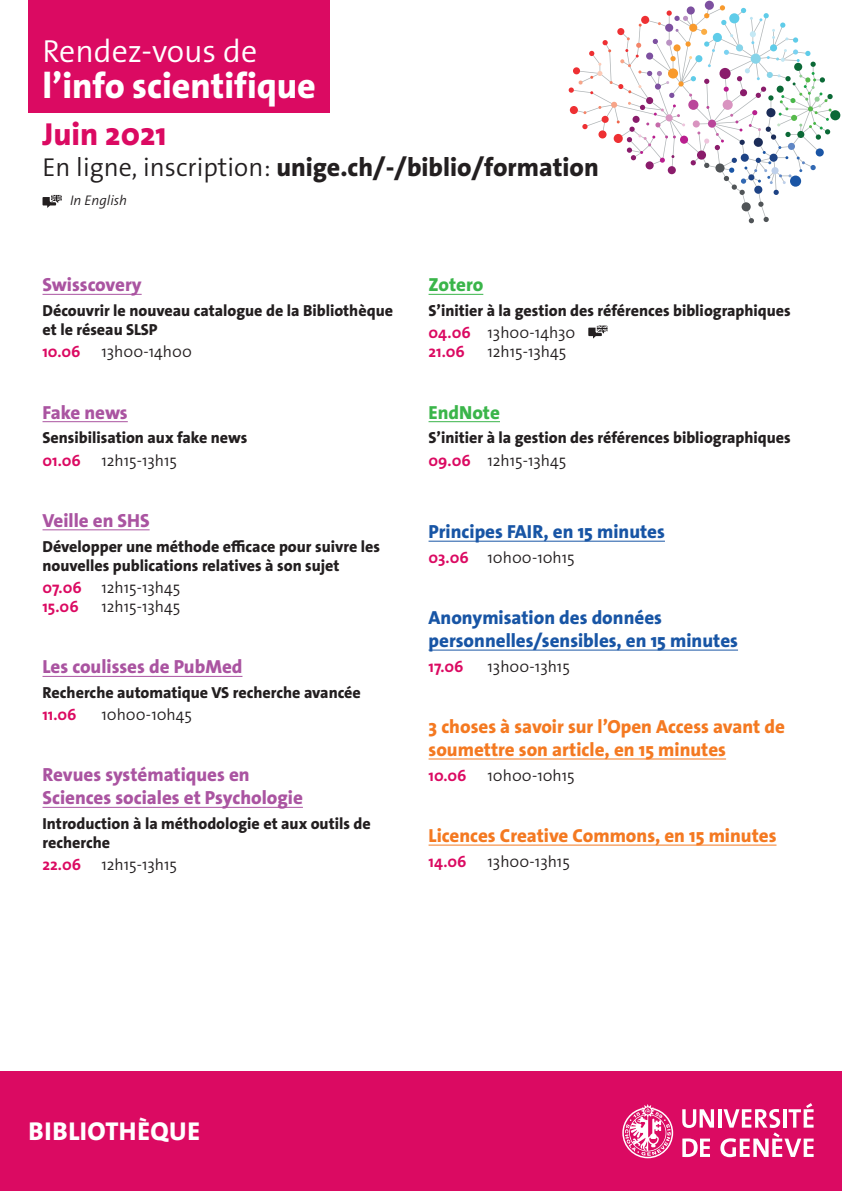
<style>
.page{position:relative;width:842px;height:1191px;background:#fff}
.page>*{position:absolute;margin:0;border:0;box-sizing:border-box;transform-origin:0 0}
.t1{font:800 36px "The Sans Os F";color:#fff}
.t2{font:300 32px "The Sans Os F";color:#fff}
.t3{font:800 32px "The Sans Os F";color:#db0a62}
.t4{font:800 26px "The Sans Os F";color:#231f20}
.t5{font:800 26px "The Sans Os F";letter-spacing:.015em;color:#fff}
.t6{font:800 19px/22.8px "The Sans Os F";color:#f47921}
.t7{font:800 19px/22.8px "The Sans Os F";color:#aa54a1}
.t8{font:800 19px/22.8px "The Sans Os F";color:#1855a5}
.t9{font:800 19px "The Sans Os F";color:#3ab54a}
.t10{font:800 16px/19.2px "The Sans Os F";color:#231f20}
.dates{font:300 16px "The Sans Os F";color:#231f20}
.dates-2{font:700 16px "The Sans Os F";color:#db0a62}
.t11{font:italic 300 14px "The Sans Os F";color:#231f20}
.s1{font-weight:300}
.s2{font-weight:700;color:#db0a62}
</style>
<div class="page">
<div style="left:705px;top:1px;width:9px;height:9px;background:#7d50a0;border-radius:50%"></div>
<div style="left:830px;top:110px;width:10px;height:10px;background:#0b6936;border-radius:50%"></div>
<svg style="left:569px;top:5px;width:264px;height:218px"></svg>
<svg style="left:588px;top:325px;width:20px;height:13px"></svg>
<div style="left:28px;top:0;width:302px;height:112px;background:#db0a62"></div>
<hr style="left:43px;top:294px;width:99px;height:1px;background:#aa54a1">
<hr style="left:43px;top:421px;width:85px;height:1px;background:#aa54a1">
<hr style="left:43px;top:529px;width:107px;height:1px;background:#aa54a1">
<hr style="left:43px;top:676px;width:199px;height:1px;background:#aa54a1">
<hr style="left:43px;top:807px;width:260px;height:1px;background:#aa54a1">
<hr style="left:429px;top:294px;width:54px;height:1px;background:#3ab54a">
<hr style="left:429px;top:421px;width:71px;height:1px;background:#3ab54a">
<hr style="left:429px;top:541px;width:236px;height:1px;background:#1855a5">
<hr style="left:429px;top:650px;width:309px;height:1px;background:#1855a5">
<hr style="left:429px;top:758px;width:297px;height:1px;background:#f47921">
<hr style="left:429px;top:845px;width:347px;height:1px;background:#f47921">
<svg style="left:43px;top:195px;width:19px;height:13px"></svg>
<div style="left:0;top:1071px;width:842px;height:120px;background:#db0a62"></div>
<svg style="left:622px;top:1104px;width:51px;height:54px"></svg>
<svg style="left:682px;top:1109px;width:32px;height:19px"></svg>
<hr style="left:718px;top:1109px;width:3px;height:18px;background:#fff">
<svg style="left:682px;top:1138px;width:28px;height:19px"></svg>
<svg style="left:720px;top:1103px;width:94px;height:54px"></svg>
<p class="t2" style="left:43px;top:30px;width:216px">Rendez-vous de</p>
<p class="t1" style="left:43px;top:63px;width:275px">l’info scientifique</p>
<p class="t3" style="left:43px;top:113px;width:125px">Juin 2021</p>
<p class="t4" style="left:43px;top:151px;width:558px"><span class="s1">En ligne, inscription:</span> unige.ch/-/biblio/formation</p>
<p class="t11" style="left:70px;top:192px;width:59px">In English</p>
<p class="t7" style="left:43px;top:273px;width:101px">Swisscovery</p>
<p class="t10" style="left:43px;top:301px;width:352px">Découvrir le nouveau catalogue de la Bibliothèque et le réseau SLSP</p>
<p class="dates-2" style="left:43px;top:342px;width:39px">10.06</p>
<p class="dates" style="left:102px;top:342px;width:92px">13h00-14h00</p>
<p class="t7" style="left:43px;top:401px;width:87px">Fake news</p>
<p class="t10" style="left:43px;top:428px;width:206px">Sensibilisation aux fake news</p>
<p class="dates-2" style="left:43px;top:450px;width:40px">01.06</p>
<p class="dates" style="left:102px;top:450px;width:77px">12h15-13h15</p>
<p class="t7" style="left:43px;top:509px;width:109px">Veille en SHS</p>
<p class="t10" style="left:43px;top:537px;width:339px">Développer une méthode efficace pour suivre les nouvelles publications relatives à son sujet</p>
<p class="dates" style="left:43px;top:577px;width:139px"><span class="s2">07.06</span> 12h15-13h45</p>
<p class="dates-2" style="left:43px;top:596px;width:38px">15.06</p>
<p class="dates" style="left:102px;top:596px;width:80px">12h15-13h45</p>
<p class="t7" style="left:43px;top:655px;width:201px">Les coulisses de PubMed</p>
<p class="t10" style="left:43px;top:683px;width:320px">Recherche automatique VS recherche avancée</p>
<p class="dates-2" style="left:43px;top:704px;width:36px">11.06</p>
<p class="dates" style="left:102px;top:704px;width:92px">10h00-10h45</p>
<p class="t7" style="left:43px;top:763px;width:262px">Revues systématiques en<br>Sciences sociales et Psychologie</p>
<p class="t10" style="left:43px;top:814px;width:330px">Introduction à la méthodologie et aux outils de recherche</p>
<p class="dates-2" style="left:43px;top:854px;width:40px">22.06</p>
<p class="dates" style="left:102px;top:854px;width:77px">12h15-13h15</p>
<p class="t9" style="left:429px;top:273px;width:56px">Zotero</p>
<p class="t10" style="left:429px;top:301px;width:364px">S’initier à la gestion des références bibliographiques</p>
<p class="dates" style="left:429px;top:322px;width:148px"><span class="s2">04.06</span> 13h00-14h30</p>
<p class="dates-2" style="left:429px;top:342px;width:38px">21.06</p>
<p class="dates" style="left:488px;top:342px;width:80px">12h15-13h45</p>
<p class="t9" style="left:429px;top:400px;width:73px">EndNote</p>
<p class="t10" style="left:429px;top:428px;width:364px">S’initier à la gestion des références bibliographiques</p>
<p class="dates" style="left:429px;top:450px;width:139px"><span class="s2">09.06</span> 12h15-13h45</p>
<p class="t8" style="left:429px;top:520px;width:238px">Principes FAIR, en 15 minutes</p>
<p class="dates" style="left:429px;top:547px;width:148px"><span class="s2">03.06</span> 10h00-10h15</p>
<p class="t8" style="left:429px;top:606px;width:311px">Anonymisation des données personnelles/sensibles, en 15 minutes</p>
<p class="dates-2" style="left:429px;top:656px;width:37px">17.06</p>
<p class="dates" style="left:488px;top:656px;width:84px">13h00-13h15</p>
<p class="t6" style="left:429px;top:715px;width:358px">3 choses à savoir sur l’Open Access avant de soumettre son article, en 15 minutes</p>
<p class="dates-2" style="left:429px;top:765px;width:39px">10.06</p>
<p class="dates" style="left:488px;top:765px;width:89px">10h00-10h15</p>
<p class="t6" style="left:429px;top:824px;width:349px">Licences Creative Commons, en 15 minutes</p>
<p class="dates-2" style="left:429px;top:851px;width:39px">14.06</p>
<p class="dates" style="left:488px;top:851px;width:84px">13h00-13h15</p>
<p class="t5" style="left:29px;top:1114px;width:173px">BIBLIOTHÈQUE</p>
</div>
